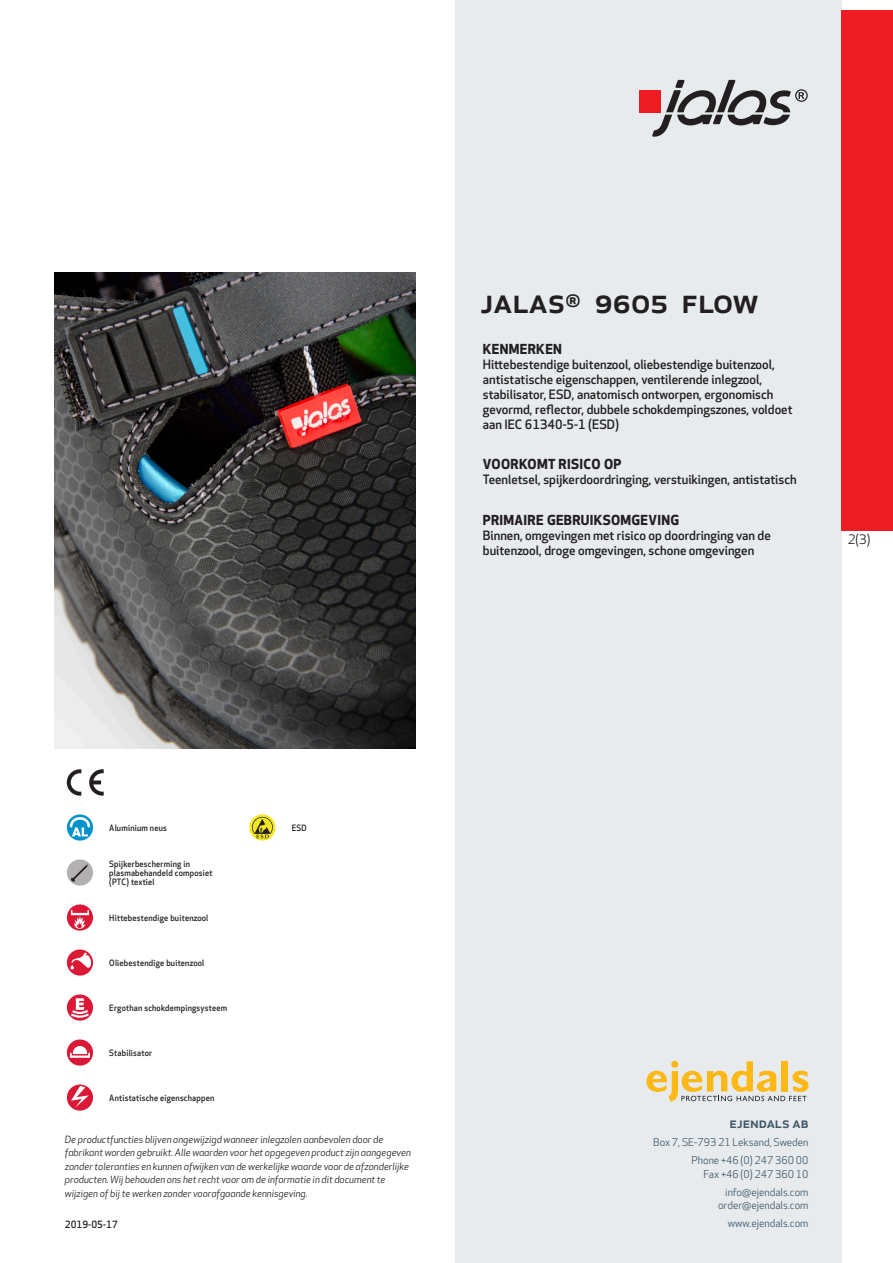
<style>
.page{position:relative;width:893px;height:1263px;background:#fff}
.page>*{position:absolute;margin:0;border:0;box-sizing:border-box;transform-origin:0 0}
.prodname{font:500 34.5px "Apex New";color:#231f20}
.t1{font:500 15px "Apex New";color:#405968}
.Funktion_body{font:700 13.5px "Apex New";letter-spacing:.025em;color:#231f20}
.t2{font:12.75px "Apex New";color:#231f20}
.Funktion_body-2{font:500 12.6px/15px "Apex New";color:#231f20}
.t3{font:10.5px/18px "Apex New";color:#405968;text-align:right}
.t4{font:italic 9.75px/13.5px "Apex New";color:#231f20}
.Sidfot_datum{font:500 9.75px "Apex New";color:#231f20}
.Artikel{font:500 8.55px/9px "Apex New";letter-spacing:.025em;color:#231f20;scale:.95 1}
</style>
<div class="page">
<div style="left:455px;top:0;width:387px;height:1263px;background:#e8ebee"></div>
<svg style="left:646px;top:1061px;width:162px;height:40px"></svg>
<div style="left:842px;top:11px;width:51px;height:520px;background:#ee1d23"></div>
<div style="left:639px;top:90px;width:22px;height:22px;background:#ee1d23"></div>
<svg style="left:652px;top:80px;width:156px;height:57px"></svg>
<svg style="left:67px;top:814px;width:26px;height:27px"></svg>
<svg style="left:70px;top:817px;width:20px;height:19px"></svg>
<div style="left:67px;top:859px;width:26px;height:27px;background:#b3b0b3;border-radius:50%"></div>
<svg style="left:71px;top:864px;width:17px;height:18px"></svg>
<svg style="left:67px;top:904px;width:26px;height:27px"></svg>
<svg style="left:71px;top:910px;width:18px;height:19px"></svg>
<svg style="left:67px;top:949px;width:26px;height:27px"></svg>
<svg style="left:70px;top:952px;width:21px;height:17px"></svg>
<svg style="left:67px;top:994px;width:26px;height:27px"></svg>
<svg style="left:69px;top:998px;width:22px;height:21px"></svg>
<div style="left:67px;top:1039px;width:26px;height:27px;background:#db1836;border-radius:50%"></div>
<svg style="left:70px;top:1046px;width:20px;height:12px"></svg>
<svg style="left:67px;top:1084px;width:26px;height:27px"></svg>
<svg style="left:71px;top:1086px;width:18px;height:21px"></svg>
<svg style="left:249px;top:814px;width:26px;height:26px"></svg>
<svg style="left:252px;top:817px;width:21px;height:21px"></svg>
<svg style="left:89px;top:769px;width:15px;height:27px"></svg>
<svg style="left:67px;top:769px;width:14px;height:27px"></svg>
<img style="left:54px;top:272px;width:361px;height:476px">
<p class="prodname" style="left:480px;top:277px;width:280px">JALAS<sup>®</sup> 9605 Flow</p>
<p class="Funktion_body" style="left:483px;top:339px;width:81px">KENMERKEN</p>
<p class="Funktion_body-2" style="left:483px;top:356px;width:311px">Hittebestendige buitenzool, oliebestendige buitenzool, antistatische eigenschappen, ventilerende inlegzool, stabilisator, ESD, anatomisch ontworpen, ergonomisch gevormd, reflector, dubbele schokdempingszones, voldoet aan IEC 61340-5-1 (ESD)</p>
<p class="Funktion_body" style="left:483px;top:455px;width:140px">VOORKOMT RISICO OP</p>
<p class="Funktion_body-2" style="left:483px;top:472px;width:315px">Teenletsel, spijkerdoordringing, verstuikingen, antistatisch</p>
<p class="Funktion_body" style="left:483px;top:510px;width:198px">PRIMAIRE GEBRUIKSOMGEVING</p>
<p class="Funktion_body-2" style="left:483px;top:528px;width:289px">Binnen, omgevingen met risico op doordringing van de buitenzool, droge omgevingen, schone omgevingen</p>
<p class="t2" style="left:848px;top:531px;width:24px">2(3)</p>
<p class="Artikel" style="left:109px;top:823px;width:62px">Aluminium neus</p>
<p class="Artikel" style="left:109px;top:859px;width:110px">Spijkerbescherming in plasmabehandeld composiet (PTC) textiel</p>
<p class="Artikel" style="left:109px;top:913px;width:106px">Hittebestendige buitenzool</p>
<p class="Artikel" style="left:109px;top:958px;width:102px">Oliebestendige buitenzool</p>
<p class="Artikel" style="left:109px;top:1003px;width:126px">Ergothan schokdempingsysteem</p>
<p class="Artikel" style="left:109px;top:1048px;width:47px">Stabilisator</p>
<p class="Artikel" style="left:109px;top:1093px;width:112px">Antistatische eigenschappen</p>
<p class="Artikel" style="left:292px;top:823px;width:17px">ESD</p>
<p class="t4" style="left:65px;top:1132px;width:347px">De productfuncties blijven ongewijzigd wanneer inlegzolen aanbevolen door de fabrikant worden gebruikt. Alle waarden voor het opgegeven product zijn aangegeven zonder toleranties en kunnen afwijken van de werkelijke waarde voor de afzonderlijke producten. Wij behouden ons het recht voor om de informatie in dit document te wijzigen of bij te werken zonder voorafgaande kennisgeving.</p>
<p class="Sidfot_datum" style="left:65px;top:1218px;width:54px">2019-05-17</p>
<p class="t1" style="left:729px;top:1113px;width:80px">ejendals ab</p>
<p class="t3" style="left:653px;top:1133px;width:157px">Box 7, SE-793 21 Leksand, Sweden<br>Phone +46 (0) 247 360 00</p>
<p class="t3" style="left:703px;top:1165px;width:107px">Fax +46 (0) 247 360 10 info@ejendals.com</p>
<p class="t3" style="left:718px;top:1196px;width:92px">order@ejendals.com</p>
<p class="t3" style="left:728px;top:1215px;width:82px">www.ejendals.com</p>
</div>
